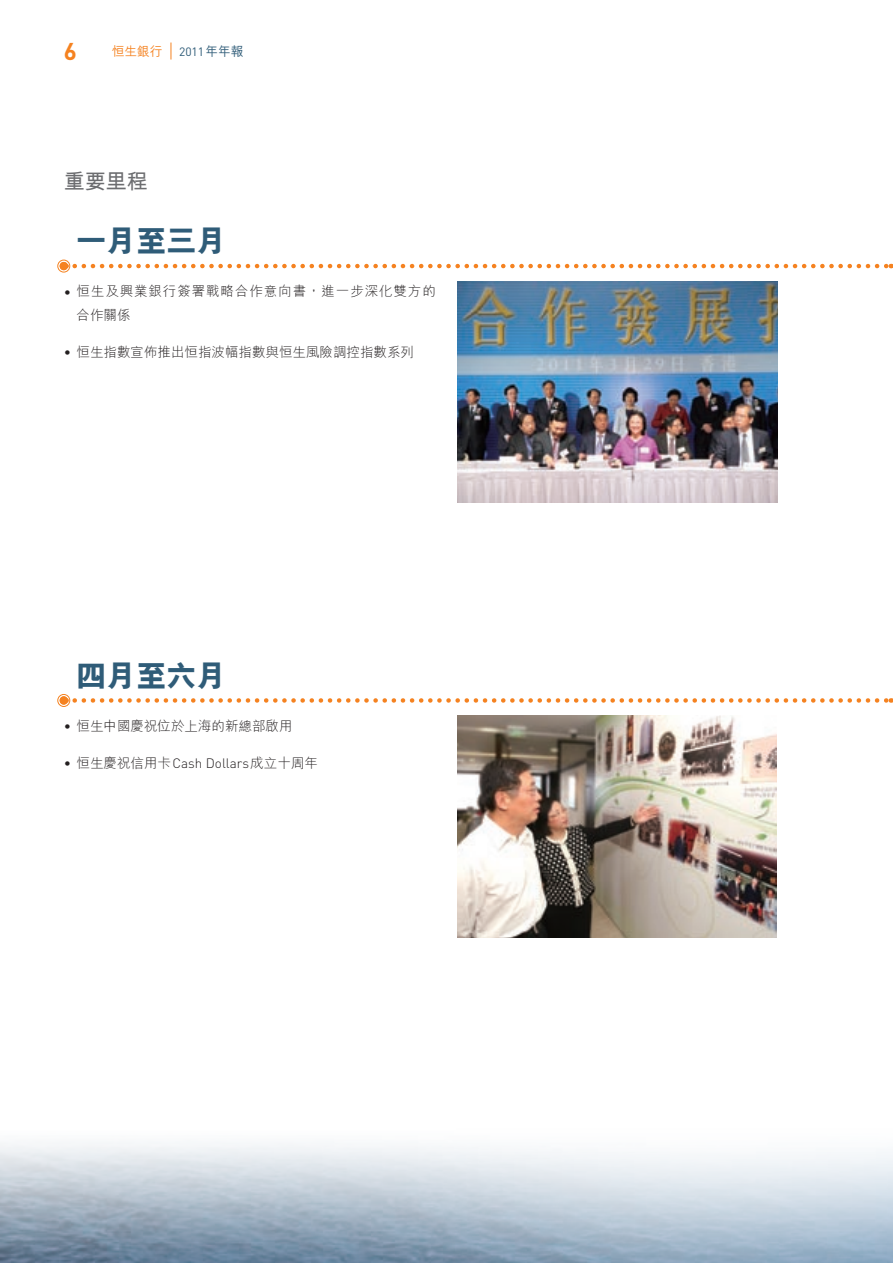
<style>
.page{position:relative;width:893px;height:1263px;background:#fff}
.page>*{position:absolute;margin:0;border:0;box-sizing:border-box;transform-origin:0 0}
.t1{font:800 30px "M Hei HK";color:#2f5c78}
.t2{font:700 21px "M Hei HK";color:#6c6d70}
.t3{font:300 13.5px "M Hei HK";color:#231f20}
.t4{font:300 13.5px/24px "M Hei HK";letter-spacing:.065em;color:#231f20}
.t5{font:300 13.5px "DIN";color:#231f20}
.t6{font:500 12.75px "M Hei HK";color:#f58220}
.t7{font:12px "DIN";color:#2f5c78}
.s1{font-family:"M Hei HK";font-weight:500;font-size:12.75px}
.s2{font-family:"DIN"}
.s3{font-family:"M Hei HK"}
</style>
<div class="page">
<img style="left:0;top:1143px;width:893px;height:120px">
<img style="left:457px;top:281px;width:320px;height:222px">
<img style="left:457px;top:715px;width:320px;height:222px">
<div style="left:60px;top:262px;width:8px;height:8px;background:#f58220;border-radius:50%"></div>
<div style="left:57px;top:260px;width:13px;height:12px;border:1px solid #f58220;border-radius:50%"></div>
<div style="left:60px;top:262px;width:8px;height:8px;border:2px solid #f58220;border-radius:50%"></div>
<svg style="left:75px;top:264px;width:817px;height:4px"></svg>
<div style="left:60px;top:696px;width:8px;height:8px;background:#f58220;border-radius:50%"></div>
<div style="left:57px;top:694px;width:13px;height:13px;border:1px solid #f58220;border-radius:50%"></div>
<div style="left:60px;top:696px;width:8px;height:9px;border:2px solid #f58220;border-radius:50%"></div>
<svg style="left:75px;top:698px;width:817px;height:5px"></svg>
<svg style="left:171px;top:43px;width:1px;height:17px"></svg>
<p class="t6" style="left:112px;top:42px;width:52px">恒生銀行</p>
<p class="t7" style="left:179px;top:44px;width:66px">2011<span class="s1">年年報</span></p>
<h2 class="t2" style="left:64px;top:166px;width:85px">重要里程</h2>
<h1 class="t1" style="left:77px;top:221px;width:152px">一月至三月</h1>
<p class="t4" style="left:77px;top:279px;width:361px;text-indent:-13px"><span class="s2">•</span> 恒生及興業銀行簽署戰略合作意向書，進一步深化雙方的合作關係</p>
<p class="t3" style="left:64px;top:343px;width:352px"><span class="s2">•</span> 恒生指數宣佈推出恒指波幅指數與恒生風險調控指數系列</p>
<h1 class="t1" style="left:77px;top:655px;width:152px">四月至六月</h1>
<p class="t3" style="left:64px;top:716px;width:230px"><span class="s2">•</span> 恒生中國慶祝位於上海的新總部啟用</p>
<p class="t5" style="left:64px;top:754px;width:256px">• <span class="s3">恒生慶祝信用卡</span>Cash Dollars<span class="s3">成立十周年</span></p>
</div>
